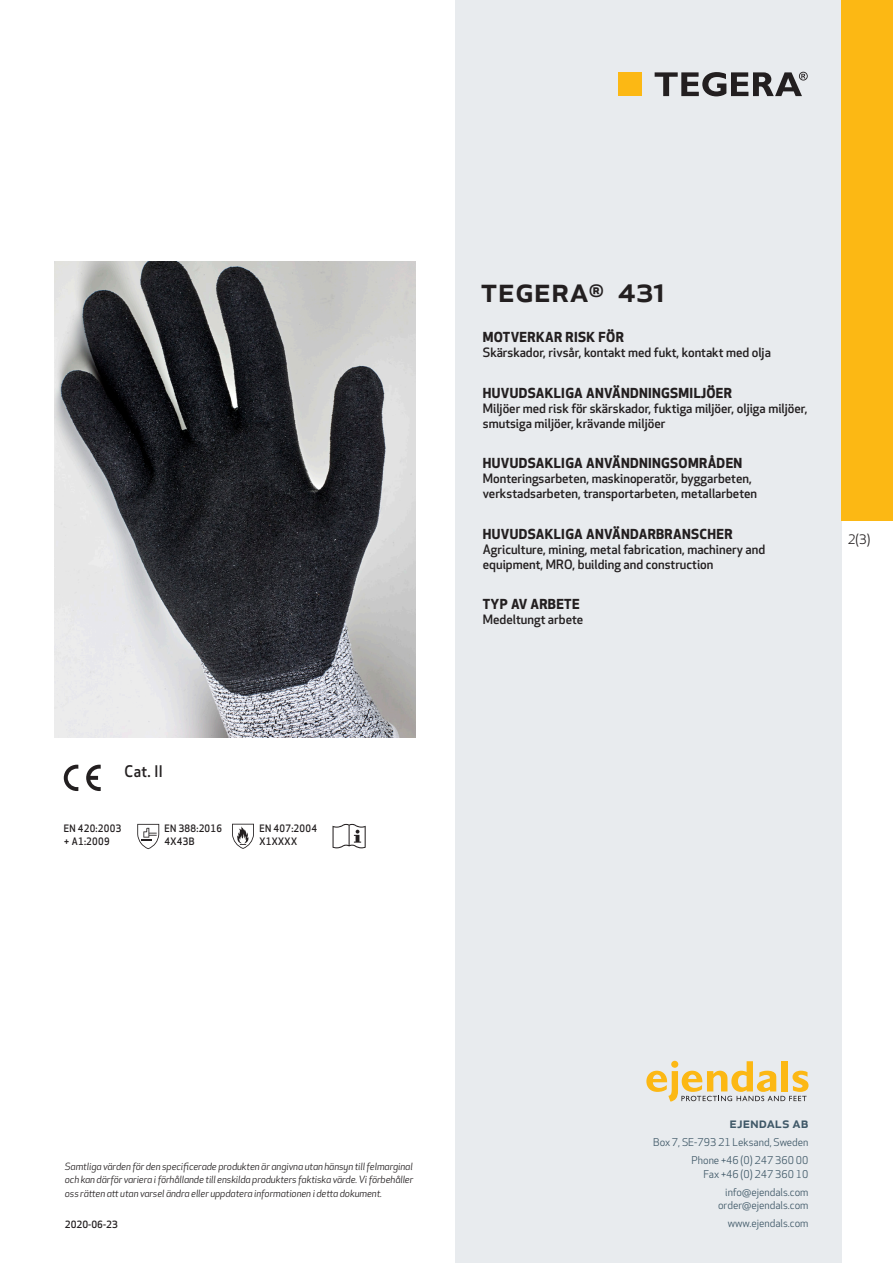
<style>
.page{position:relative;width:893px;height:1263px;background:#fff}
.page>*{position:absolute;margin:0;border:0;box-sizing:border-box;transform-origin:0 0}
.prodname{font:500 34.5px "Apex New";color:#231f20}
.Artikel{font:500 15.6px "Apex New";color:#231f20;scale:.95 1}
.t1{font:500 15px "Apex New";color:#405968}
.Funktion_body{font:700 13.5px "Apex New";letter-spacing:.025em;color:#231f20}
.t2{font:12.75px "Apex New";color:#231f20}
.Funktion_body-2{font:500 12.6px/15px "Apex New";color:#231f20}
.t3{font:10.5px/18px "Apex New";color:#405968;text-align:right}
.Artikel-2{font:500 10.05px/13.2px "Apex New";letter-spacing:.025em;color:#231f20;scale:.95 1}
.t4{font:italic 9.75px/13.5px "Apex New";letter-spacing:-.01em;color:#231f20;text-align:justify}
.Sidfot_datum{font:500 9.75px "Apex New";color:#231f20}
</style>
<div class="page">
<div style="left:455px;top:0;width:387px;height:1263px;background:#e8ebee"></div>
<svg style="left:646px;top:1061px;width:162px;height:40px"></svg>
<div style="left:842px;top:0;width:51px;height:520px;background:#fcb814"></div>
<div style="left:618px;top:72px;width:24px;height:24px;background:#fcb814"></div>
<svg style="left:655px;top:72px;width:153px;height:24px"></svg>
<svg style="left:86px;top:765px;width:15px;height:26px"></svg>
<svg style="left:64px;top:765px;width:14px;height:26px"></svg>
<svg style="left:137px;top:824px;width:22px;height:25px"></svg>
<svg style="left:232px;top:824px;width:22px;height:25px"></svg>
<svg style="left:333px;top:824px;width:33px;height:24px"></svg>
<img style="left:54px;top:261px;width:361px;height:477px">
<p class="Artikel" style="left:125px;top:761px;width:42px">Cat. II</p>
<p class="Artikel-2" style="left:64px;top:821px;width:62px">EN 420:2003 + A1:2009</p>
<p class="Artikel-2" style="left:165px;top:821px;width:62px">EN 388:2016<br>4X43B</p>
<p class="Artikel-2" style="left:259px;top:821px;width:62px">EN 407:2004<br>X1XXXX</p>
<p class="prodname" style="left:480px;top:266px;width:187px">TEGERA<sup>®</sup> 431</p>
<p class="Funktion_body" style="left:483px;top:327px;width:142px">MOTVERKAR RISK FÖR</p>
<p class="Funktion_body-2" style="left:483px;top:345px;width:290px">Skärskador, rivsår, kontakt med fukt, kontakt med olja</p>
<p class="Funktion_body" style="left:483px;top:383px;width:251px">HUVUDSAKLIGA ANVÄNDNINGSMILJÖER</p>
<p class="Funktion_body-2" style="left:483px;top:400px;width:326px">Miljöer med risk för skärskador, fuktiga miljöer, oljiga miljöer, smutsiga miljöer, krävande miljöer</p>
<p class="Funktion_body" style="left:483px;top:453px;width:261px">HUVUDSAKLIGA ANVÄNDNINGSOMRÅDEN</p>
<p class="Funktion_body-2" style="left:483px;top:471px;width:276px">Monteringsarbeten, maskinoperatör, byggarbeten, verkstadsarbeten, transportarbeten, metallarbeten</p>
<p class="Funktion_body" style="left:483px;top:524px;width:251px">HUVUDSAKLIGA ANVÄNDARBRANSCHER</p>
<p class="Funktion_body-2" style="left:483px;top:541px;width:284px">Agriculture, mining, metal fabrication, machinery and equipment, MRO, building and construction</p>
<p class="Funktion_body" style="left:483px;top:595px;width:98px">TYP AV ARBETE</p>
<p class="Funktion_body-2" style="left:483px;top:612px;width:102px">Medeltungt arbete</p>
<p class="t2" style="left:848px;top:531px;width:24px">2(3)</p>
<p class="t4" style="left:65px;top:1159px;width:350px">Samtliga värden för den specificerade produkten är angivna utan hänsyn till felmarginal och kan därför variera i förhållande till enskilda produkters faktiska värde. Vi förbehåller oss rätten att utan varsel ändra eller uppdatera informationen i detta dokument.</p>
<p class="Sidfot_datum" style="left:65px;top:1218px;width:54px">2020-06-23</p>
<p class="t1" style="left:729px;top:1113px;width:80px">ejendals ab</p>
<p class="t3" style="left:653px;top:1133px;width:157px">Box 7, SE-793 21 Leksand, Sweden<br>Phone +46 (0) 247 360 00</p>
<p class="t3" style="left:703px;top:1165px;width:107px">Fax +46 (0) 247 360 10 info@ejendals.com</p>
<p class="t3" style="left:718px;top:1196px;width:92px">order@ejendals.com</p>
<p class="t3" style="left:728px;top:1215px;width:82px">www.ejendals.com</p>
</div>
